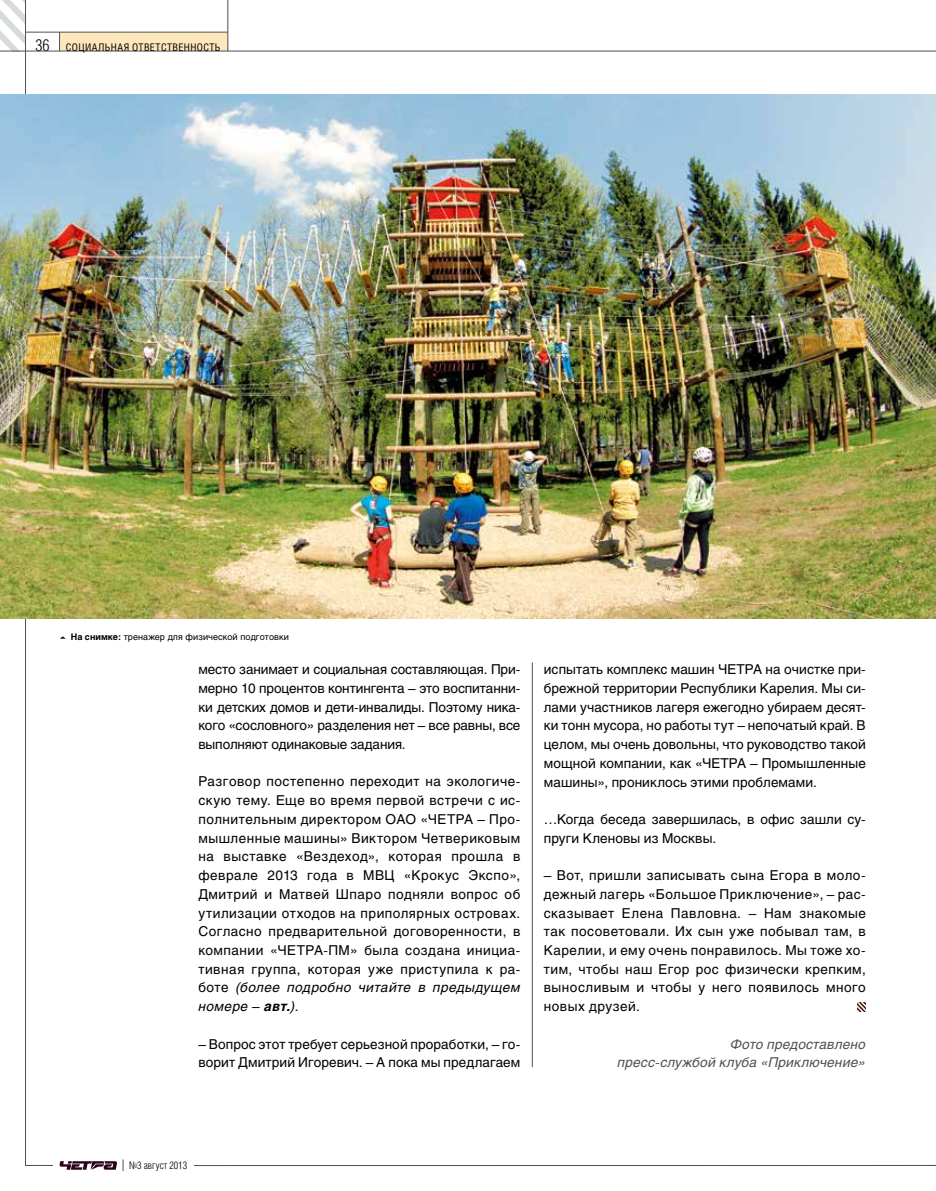
<style>
.page{position:relative;width:936px;height:1191px;background:#fff}
.page>*{position:absolute;margin:0;border:0;box-sizing:border-box;transform-origin:0 0}
.t1{font:13.5px/18.8px "Helios C";letter-spacing:.01em;color:#000;text-align:justify}
.t2{font:italic 13.5px/18.8px "Helios C";letter-spacing:.015em;color:#504f53;text-align:right}
.t3{font:10.5px "Helios Cond C";letter-spacing:.16em;color:#000}
.t4{font:10.5px "Helios Cond Light C";color:#000}
.t5{font:9px "Helios C";letter-spacing:.01em;color:#000}
.s1{font-family:"Helios Cond Light C";font-size:16.5px}
.s2{font-weight:700}
.s3{font-style:italic}
.s4{font-weight:700;font-style:italic}
</style>
<div class="page">
<div style="left:60px;top:32px;width:167px;height:19px;background:#fde8bc"></div>
<svg style="left:59px;top:1165px;width:58px;height:4px"></svg>
<svg style="left:59px;top:33px;width:1px;height:18px"></svg>
<hr style="left:227px;top:0;width:1px;height:51px;background:#504f53">
<hr style="left:26px;top:32px;width:202px;height:1px;background:#504f53">
<hr style="left:194px;top:1165px;width:741px;height:1px;background:#504f53">
<svg style="left:0;top:0;width:26px;height:52px"></svg>
<img style="left:0;top:94px;width:935px;height:524px">
<hr style="left:532px;top:662px;width:1px;height:405px;background:#504f53">
<p class="t3" style="left:36px;top:41px;width:110px"><span class="s1">36</span> социальная ответ</p>
<p class="t3" style="left:161px;top:41px;width:61px">ственность</p>
<p class="t5" style="left:71px;top:631px;width:220px"><span class="s2">На снимке:</span> тренажер для физической подготовки</p>
<p class="t1" style="left:198px;top:660px;width:323px">место занимает и социальная составляющая. При&shy;мерно 10 процентов контингента – это воспитанни&shy;ки детских домов и дети-инвалиды. Поэтому ника&shy;кого «сословного» разделения нет – все равны, все выполняют одинаковые задания.</p>
<p class="t1" style="left:198px;top:772px;width:323px">Разговор постепенно переходит на экологиче&shy;скую тему. Еще во время первой встречи с ис&shy;полнительным директором ОАО «ЧЕТРА – Про&shy;мышленные машины» Виктором Четвериковым на выставке «Вездеход», которая прошла в феврале 2013 года в МВЦ «Крокус Экспо», Дмитрий и Матвей Шпаро подняли вопрос об утилизации отходов на приполярных островах.<br>Согласно предварительной договоренности, в компании «ЧЕТРА-ПМ» была создана инициа&shy;тивная группа, которая уже приступила к ра&shy;боте <span class="s3">(более подробно читайте в предыдущем номере –</span> <span class="s4">авт.</span><span class="s3">).</span></p>
<p class="t1" style="left:198px;top:1034px;width:323px">– Вопрос этот требует серьезной проработки, – го&shy;ворит Дмитрий Игоревич. – А пока мы предлагаем</p>
<p class="t1" style="left:543px;top:660px;width:323px">испытать комплекс машин ЧЕТРА на очистке при&shy;брежной территории Республики Карелия. Мы си&shy;лами участников лагеря ежегодно убираем десят&shy;ки тонн мусора, но работы тут – непочатый край. В целом, мы очень довольны, что руководство такой мощной компании, как «ЧЕТРА – Промышленные машины», прониклось этими проблемами.</p>
<p class="t1" style="left:543px;top:809px;width:323px">…Когда беседа завершилась, в офис зашли су&shy;пруги Кленовы из Москвы.</p>
<p class="t1" style="left:543px;top:866px;width:323px">– Вот, пришли записывать сына Егора в моло&shy;дежный лагерь «Большое Приключение», – рас&shy;сказывает Елена Павловна. – Нам знакомые так посоветовали. Их сын уже побывал там, в Карелии, и ему очень понравилось. Мы тоже хо&shy;тим, чтобы наш Егор рос физически крепким, выносливым и чтобы у него появилось много новых друзей.</p>
<p class="t2" style="left:617px;top:1034px;width:250px">Фото предоставлено<br>пресс-службой клуба «Приключение»</p>
<p class="t4" style="left:129px;top:1159px;width:60px">№3 август 2013</p>
</div>
